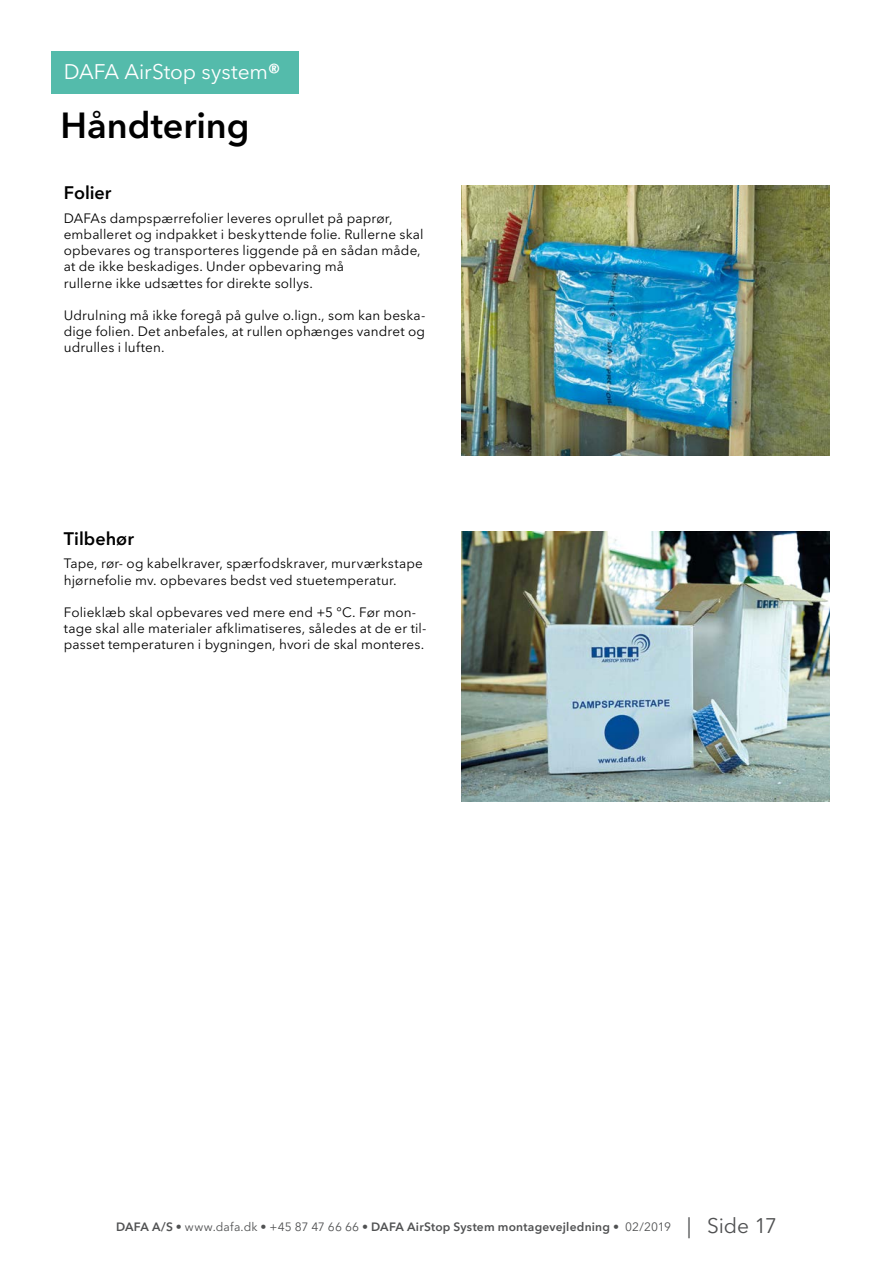
<style>
.page{position:relative;width:893px;height:1263px;background:#fff}
.page>*{position:absolute;margin:0;border:0;box-sizing:border-box;transform-origin:0 0}
.t1{font:600 36px "Avenir Next LT Pro";color:#000}
.t2{font:21px "Avenir Next LT Pro";letter-spacing:-.005em;color:#fff}
.t3{font:600 18px "Avenir Next LT Pro";color:#000}
.t4{font:13.5px/16.2px "Avenir Next LT Pro";letter-spacing:.01em;color:#000}
.t5{font:600 12px "Avenir Next LT Pro";letter-spacing:.02em;color:#505152}
.s1{font-family:"Lucida Sans";font-weight:600}
.s2{font-weight:400}
.s3{font-weight:400;font-size:21px}
</style>
<div class="page">
<div style="left:51px;top:51px;width:247px;height:43px;background:#54bbab"></div>
<img style="left:461px;top:186px;width:368px;height:270px">
<img style="left:461px;top:531px;width:368px;height:271px">
<h2 class="t2" style="left:64px;top:59px;width:218px">DAFA AirStop system<span class="s1">®</span></h2>
<h1 class="t1" style="left:60px;top:103px;width:191px">Håndtering</h1>
<h3 class="t3" style="left:64px;top:182px;width:49px">Folier</h3>
<p class="t4" style="left:64px;top:210px;width:361px">DAFAs dampspærrefolier leveres oprullet på paprør, emballeret og indpakket i beskyttende folie. Rullerne skal opbevares og transporteres liggende på en sådan måde, at de ikke beskadiges. Under opbevaring må<br>rullerne ikke udsættes for direkte sollys.</p>
<p class="t4" style="left:64px;top:307px;width:363px;text-align:justify">Udrulning må ikke foregå på gulve o.lign., som kan beska&shy;dige folien. Det anbefales, at rullen ophænges vandret og udrulles i luften.</p>
<h3 class="t3" style="left:64px;top:528px;width:72px">Tilbehør</h3>
<p class="t4" style="left:64px;top:556px;width:361px">Tape, rør- og kabelkraver, spærfodskraver, murværkstape hjørnefolie mv. opbevares bedst ved stuetemperatur.</p>
<p class="t4" style="left:64px;top:604px;width:364px">Folieklæb skal opbevares ved mere end +5 °C. Før mon&shy;tage skal alle materialer afklimatiseres, således at de er til&shy;passet temperaturen i bygningen, hvori de skal monteres.</p>
<p class="t5" style="left:116px;top:1219px;width:662px">DAFA A/S • <span class="s2">www.dafa.dk</span> • <span class="s2">+45 87 47 66 66</span> • DAFA AirStop System montagevejledning • <span class="s2">02/2019</span> <span class="s3">| Side 17</span></p>
</div>
